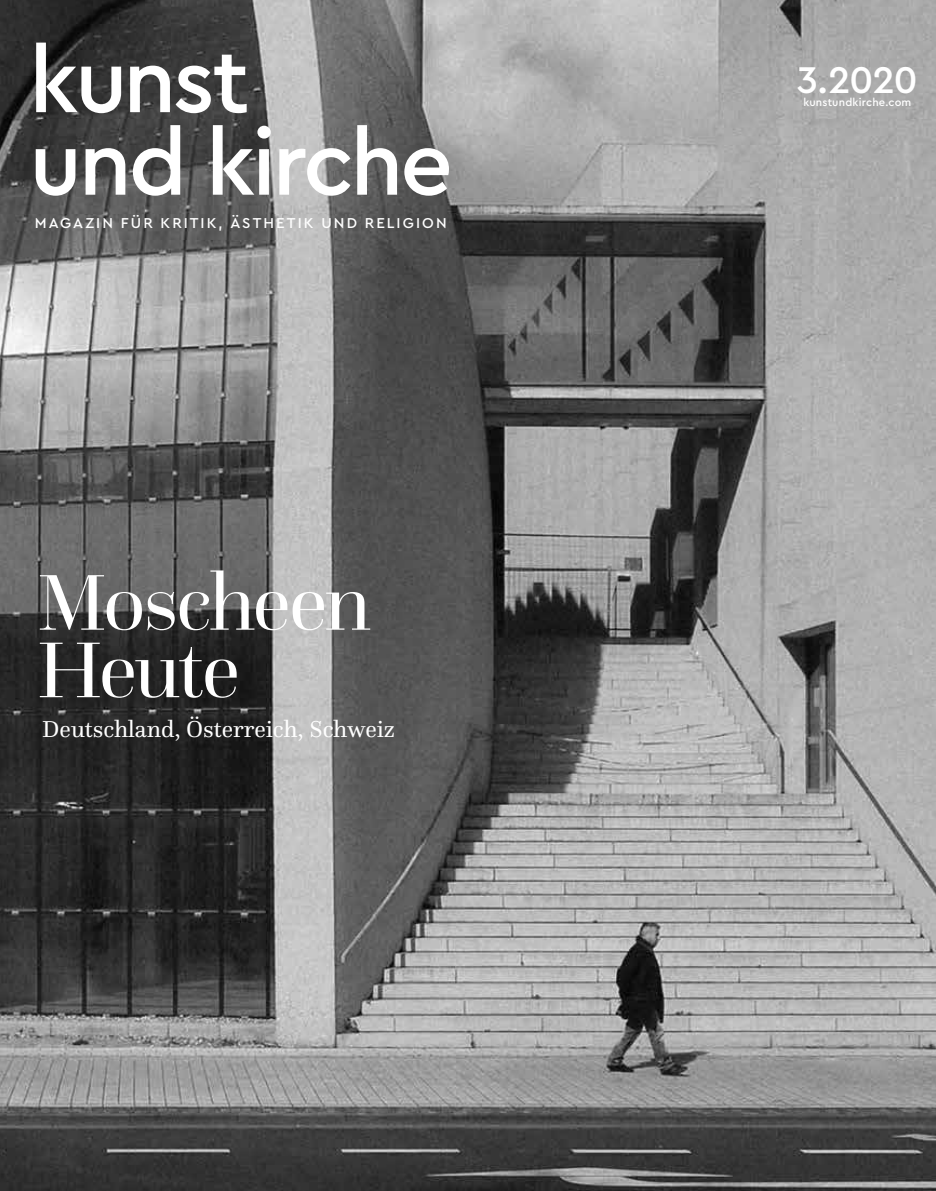
<style>
.page{position:relative;width:936px;height:1191px;background:#fff}
.page>*{position:absolute;margin:0;border:0;box-sizing:border-box;transform-origin:0 0}
.t1{font:500 92.7px/82.5px "Cera PRO";letter-spacing:-.04em;color:#fff}
.t2{font:82.5px/67.5px "Questa Grande";letter-spacing:-.03em;color:#fff}
.t3{font:500 39px "Cera PRO";color:#fff}
.t4{font:24px "Questa";color:#fff}
.t5{font:500 15px "Cera PRO";letter-spacing:.135em;color:#fff}
.t6{font:500 11.1px "Cera PRO";letter-spacing:.015em;color:#fff}
</style>
<div class="page">
<img style="left:0;top:0;width:935px;height:1191px">
<h1 class="t1" style="left:29px;top:36px;width:425px">kunst<br>und kirche</h1>
<p class="t5" style="left:35px;top:213px;width:413px">MAGAZIN FÜR KRITIK, ÄSTHETIK UND RELIGION</p>
<h2 class="t2" style="left:37px;top:569px;width:335px">Moscheen<br>Heute</h2>
<h3 class="t4" style="left:42px;top:714px;width:354px">Deutschland, Österreich, Schweiz</h3>
<h3 class="t3" style="left:797px;top:54px;width:122px">3.2020</h3>
<p class="t6" style="left:803px;top:95px;width:110px">kunstundkirche.com</p>
</div>
